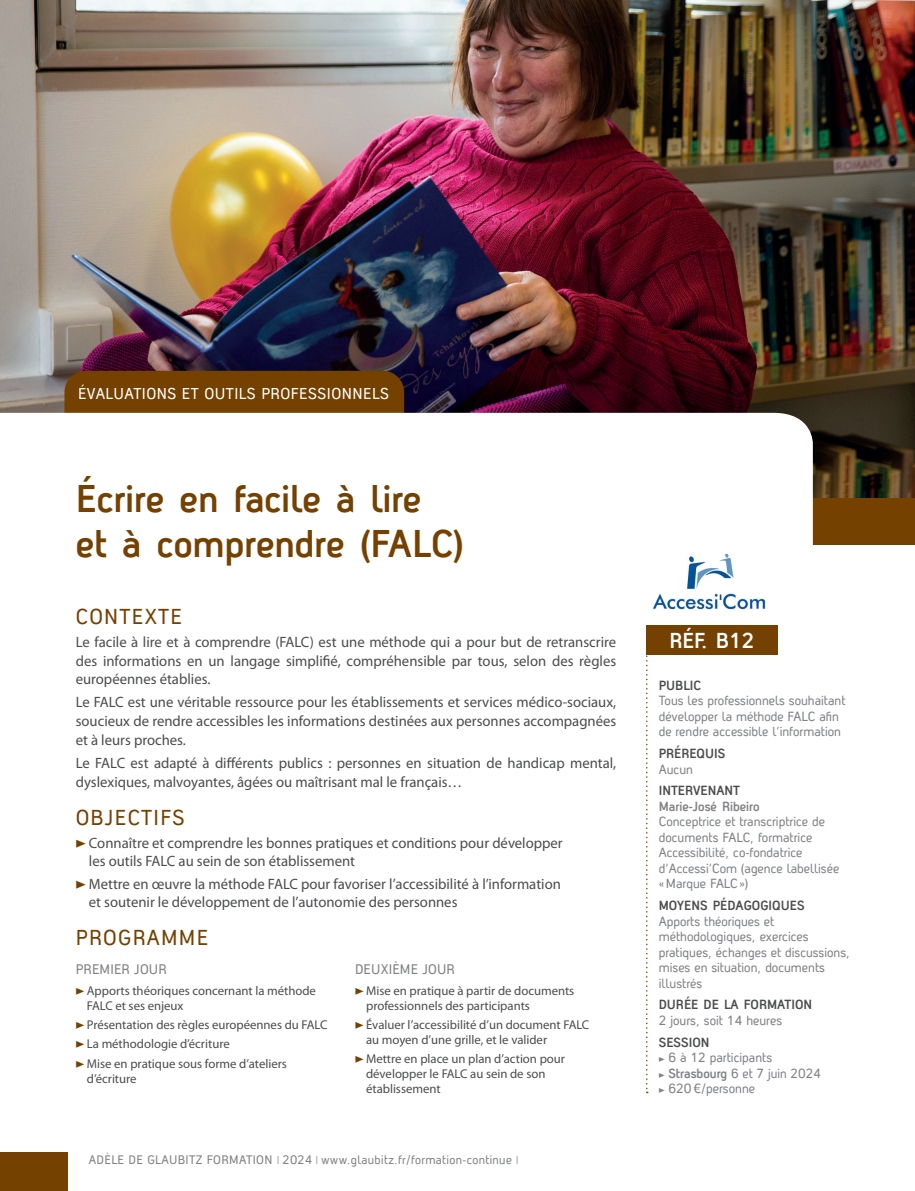
<style>
.page{position:relative;width:915px;height:1191px;background:#fff}
.page>*{position:absolute;margin:0;border:0;box-sizing:border-box;transform-origin:0 0}
.t1{font:700 37.5px/45px "Antagometrica BT";letter-spacing:.005em;color:#754100}
.petit_titre_orange{font:21px "Antagometrica BT";letter-spacing:.06em;color:#754100}
.t2{font:700 21px "Antagometrica BT";color:#fff}
.t3{font:15.3px "Antagometrica BT";letter-spacing:.03em;color:#fff}
.TEXTE_COURANT{font:15px/18.8px "Myriad Pro";color:#4b4c4d}
.t4{font:13.5px "Antagometrica BT";letter-spacing:.01em;color:#808285}
.texte_base_infos{font:12.9px/15.5px "Antagometrica BT";color:#808285}
.texte_base_infos-2{font:700 12.9px/15.5px "Antagometrica BT";color:#4b4c4d}
.TEXTE_COURANT-2{font:12.75px/15px "Myriad Pro";color:#4b4c4d}
.t5{font:12px "Antagometrica BT";letter-spacing:.03em;color:#808285}
.s1{font-family:"The Sans Black Caps";color:#754100}
.s2{font-family:"Myriad Pro";color:#b7a9a3}
.s3{font-weight:700;color:#4b4c4d}
.s4{font-weight:400;color:#808285}
.s5{font-weight:700}
.s6{font-family:"The Sans Black Caps";font-size:9px}
</style>
<div class="page">
<img style="left:0;top:0;width:914px;height:497px">
<div style="left:64px;top:371px;width:340px;height:42px;background:#754100"></div>
<div style="left:0;top:1152px;width:67px;height:39px;background:#754100"></div>
<div style="left:786px;top:497px;width:128px;height:47px;background:#754100"></div>
<svg style="left:0;top:413px;width:812px;height:565px"></svg>
<div style="left:645px;top:625px;width:132px;height:30px;background:#754100"></div>
<svg style="left:645px;top:651px;width:2px;height:442px"></svg>
<img style="left:651px;top:550px;width:117px;height:64px">
<p class="t3" style="left:78px;top:384px;width:312px">ÉVALUATIONS ET OUTILS PROFESSIONNELS</p>
<p class="t1" style="left:76px;top:476px;width:389px">Écrire en facile à lire<br>et à comprendre (FALC)</p>
<p class="petit_titre_orange" style="left:76px;top:604px;width:108px">CONTEXTE</p>
<p class="TEXTE_COURANT" style="left:76px;top:633px;width:542px;text-align:justify">Le facile à lire et à comprendre (FALC) est une méthode qui a pour but de retranscrire des informations en un langage simplifié, compréhensible par tous, selon des règles européennes établies.</p>
<p class="TEXTE_COURANT" style="left:76px;top:693px;width:542px;text-align:justify">Le FALC est une véritable ressource pour les établissements et services médico-sociaux, soucieux de rendre accessibles les informations destinées aux personnes accompagnées et à leurs proches.</p>
<p class="TEXTE_COURANT" style="left:76px;top:754px;width:542px">Le FALC est adapté à différents publics : personnes en situation de handicap mental, dyslexiques, malvoyantes, âgées ou maîtrisant mal le français…</p>
<p class="petit_titre_orange" style="left:76px;top:804px;width:111px">OBJECTIFS</p>
<p class="TEXTE_COURANT" style="left:89px;top:834px;width:475px;line-height:18px;text-indent:-13px"><span class="s1">&gt;</span> Connaître et comprendre les bonnes pratiques et conditions pour développer les outils FALC au sein de son établissement</p>
<p class="TEXTE_COURANT" style="left:89px;top:875px;width:473px;line-height:18px;text-indent:-13px"><span class="s1">&gt;</span> Mettre en œuvre la méthode FALC pour favoriser l’accessibilité à l’information et soutenir le développement de l’autonomie des personnes</p>
<p class="petit_titre_orange" style="left:76px;top:924px;width:134px">PROGRAMME</p>
<p class="t4" style="left:76px;top:961px;width:92px">PREMIER JOUR</p>
<p class="TEXTE_COURANT-2" style="left:87px;top:983px;width:230px;text-indent:-11px"><span class="s1">&gt;</span> Apports théoriques concernant la méthode<br>FALC et ses enjeux</p>
<p class="TEXTE_COURANT-2" style="left:76px;top:1017px;width:253px"><span class="s1">&gt;</span> Présentation des règles européennes du FALC</p>
<p class="TEXTE_COURANT-2" style="left:76px;top:1036px;width:155px"><span class="s1">&gt;</span> La méthodologie d’écriture</p>
<p class="TEXTE_COURANT-2" style="left:87px;top:1056px;width:201px;text-indent:-11px"><span class="s1">&gt;</span> Mise en pratique sous forme d’ateliers d’écriture</p>
<p class="t4" style="left:355px;top:961px;width:101px">DEUXIÈME JOUR</p>
<p class="TEXTE_COURANT-2" style="left:366px;top:983px;width:210px;text-indent:-11px"><span class="s1">&gt;</span> Mise en pratique à partir de documents professionnels des participants</p>
<p class="TEXTE_COURANT-2" style="left:366px;top:1017px;width:225px;text-indent:-11px"><span class="s1">&gt;</span> Évaluer l’accessibilité d’un document FALC au moyen d’une grille, et le valider</p>
<p class="TEXTE_COURANT-2" style="left:366px;top:1051px;width:200px;text-indent:-11px"><span class="s1">&gt;</span> Mettre en place un plan d’action pour développer le FALC au sein de son établissement</p>
<p class="t5" style="left:89px;top:1152px;width:431px">ADÈLE DE GLAUBITZ FORMATION <span class="s2">I</span> 2024 <span class="s2">I</span> www.glaubitz.fr/formation-continue <span class="s2">I</span></p>
<p class="t2" style="left:669px;top:627px;width:87px">RÉF. B12</p>
<p class="texte_base_infos" style="left:658px;top:677px;width:188px"><span class="s3">PUBLIC<br></span>Tous les professionnels souhaitant développer la méthode FALC afin de rendre accessible l’information</p>
<p class="texte_base_infos-2" style="left:658px;top:745px;width:68px">PRÉREQUIS<br><span class="s4">Aucun</span></p>
<p class="texte_base_infos" style="left:658px;top:783px;width:182px"><span class="s3">INTERVENANT<br></span><span class="s5">Marie-José Ribeiro<br></span>Conceptrice et transcriptrice de documents FALC, formatrice<br>Accessibilité, co-fondatrice d’Accessi’Com (agence labellisée «Marque FALC»)</p>
<p class="texte_base_infos" style="left:658px;top:897px;width:193px"><span class="s3">MOYENS PÉDAGOGIQUES<br></span>Apports théoriques et méthodologiques, exercices pratiques, échanges et discussions, mises en situation, documents illustrés</p>
<p class="texte_base_infos" style="left:658px;top:997px;width:155px"><span class="s3">DURÉE DE LA FORMATION<br></span>2 jours, soit 14 heures</p>
<p class="texte_base_infos" style="left:658px;top:1034px;width:115px"><span class="s3">SESSION<br></span><span class="s6">&gt;</span> 6 à 12 participants</p>
<p class="texte_base_infos" style="left:658px;top:1065px;width:164px"><span class="s6">&gt;</span> <span class="s5">Strasbourg</span> 6 et 7 juin 2024</p>
<p class="texte_base_infos" style="left:658px;top:1080px;width:98px"><span class="s6">&gt;</span> 620€/personne</p>
</div>
